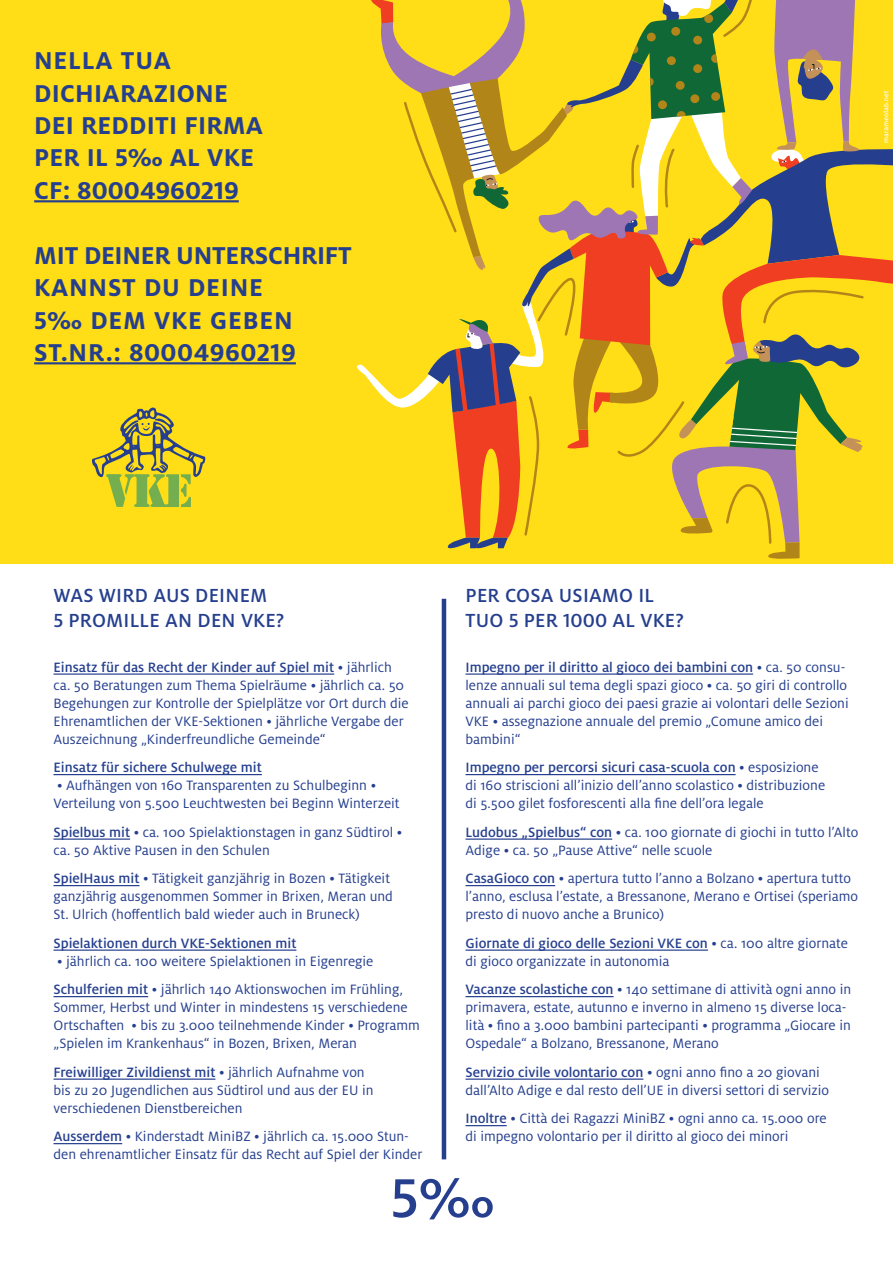
<style>
.page{position:relative;width:893px;height:1263px;background:#fff}
.page>*{position:absolute;margin:0;border:0;box-sizing:border-box;transform-origin:0 0}
.t1{font:700 27px/32.4px "Milo OT";letter-spacing:.01em;color:#253f8e}
.t2{font:500 21px/25.2px "Milo OT";letter-spacing:.01em;color:#253f8e}
.t3{font:15px/18px "Milo OT";color:#253f8e}
.t4{font:500 15px "Milo OT";color:#253f8e}
.s1{font-weight:500}
</style>
<div class="page">
<hr style="left:54px;top:673px;width:280px;height:2px;background:#253f8e">
<hr style="left:54px;top:774px;width:208px;height:1px;background:#253f8e">
<hr style="left:54px;top:838px;width:76px;height:2px;background:#253f8e">
<hr style="left:54px;top:885px;width:85px;height:1px;background:#253f8e">
<hr style="left:54px;top:949px;width:242px;height:2px;background:#253f8e">
<hr style="left:54px;top:996px;width:94px;height:1px;background:#253f8e">
<hr style="left:54px;top:1078px;width:161px;height:2px;background:#253f8e">
<hr style="left:54px;top:1143px;width:68px;height:1px;background:#253f8e">
<hr style="left:465px;top:673px;width:288px;height:2px;background:#253f8e">
<hr style="left:465px;top:774px;width:271px;height:1px;background:#253f8e">
<hr style="left:465px;top:838px;width:147px;height:2px;background:#253f8e">
<hr style="left:465px;top:885px;width:90px;height:1px;background:#253f8e">
<hr style="left:465px;top:949px;width:243px;height:2px;background:#253f8e">
<hr style="left:465px;top:996px;width:149px;height:1px;background:#253f8e">
<hr style="left:465px;top:1078px;width:178px;height:2px;background:#253f8e">
<hr style="left:465px;top:1125px;width:42px;height:1px;background:#253f8e">
<hr style="left:442px;top:599px;width:4px;height:560px;background:#253f8e">
<svg style="left:393px;top:1178px;width:100px;height:41px"></svg>
<div style="left:0;top:0;width:893px;height:563px;background:#ffdd17"></div>
<hr style="left:34px;top:200px;width:205px;height:2px;background:#253f8e">
<hr style="left:34px;top:362px;width:262px;height:2px;background:#253f8e">
<svg style="left:92px;top:407px;width:114px;height:100px"></svg>
<svg style="left:356px;top:0;width:537px;height:559px"></svg>
<h1 class="t1" style="left:34px;top:45px;width:230px">NELLA TUA<br>DICHIARAZIONE<br>DEI REDDITI FIRMA<br>PER IL 5‰ AL VKE<br>CF: 80004960219</h1>
<h1 class="t1" style="left:34px;top:239px;width:319px">MIT DEINER UNTERSCHRIFT<br>KANNST DU DEINE<br>5‰ DEM VKE GEBEN<br>ST.NR.: 80004960219</h1>
<h2 class="t2" style="left:54px;top:582px;width:232px">WAS WIRD AUS DEINEM<br>5 PROMILLE AN DEN VKE?</h2>
<p class="t3" style="left:54px;top:658px;width:357px"><span class="s1">Einsatz für das Recht der Kinder auf Spiel mit</span> • jährlich ca. 50 Beratungen zum Thema Spielräume • jährlich ca. 50<br>Begehungen zur Kontrolle der Spielplätze vor Ort durch die Ehrenamtlichen der VKE-Sektionen • jährliche Vergabe der Auszeichnung „Kinderfreundliche Gemeinde“</p>
<p class="t4" style="left:54px;top:759px;width:210px">Einsatz für sichere Schulwege mit</p>
<p class="t3" style="left:54px;top:777px;width:348px">• Aufhängen von 160 Transparenten zu Schulbeginn •<br>Verteilung von 5.500 Leuchtwesten bei Beginn Winterzeit</p>
<p class="t3" style="left:54px;top:823px;width:350px"><span class="s1">Spielbus mit</span> • ca. 100 Spielaktionstagen in ganz Südtirol • ca. 50 Aktive Pausen in den Schulen</p>
<p class="t3" style="left:54px;top:870px;width:341px"><span class="s1">SpielHaus mit</span> • Tätigkeit ganzjährig in Bozen • Tätigkeit ganzjährig ausgenommen Sommer in Brixen, Meran und<br>St. Ulrich (hoffentlich bald wieder auch in Bruneck)</p>
<p class="t4" style="left:54px;top:935px;width:244px">Spielaktionen durch VKE-Sektionen mit</p>
<p class="t3" style="left:54px;top:947px;width:351px;line-height:28.5px">• jährlich ca. 100 weitere Spielaktionen in Eigenregie<br><span class="s1">Schulferien mit</span> • jährlich 140 Aktionswochen im Frühling,</p>
<p class="t3" style="left:54px;top:999px;width:368px">Sommer, Herbst und Winter in mindestens 15 verschiedene<br>Ortschaften • bis zu 3.000 teilnehmende Kinder • Programm „Spielen im Krankenhaus“ in Bozen, Brixen, Meran</p>
<p class="t3" style="left:54px;top:1063px;width:322px"><span class="s1">Freiwilliger Zivildienst mit</span> • jährlich Aufnahme von bis zu 20 Jugendlichen aus Südtirol und aus der EU in verschiedenen Dienstbereichen</p>
<p class="t3" style="left:54px;top:1128px;width:370px"><span class="s1">Ausserdem</span> • Kinderstadt MiniBZ • jährlich ca. 15.000 Stun&shy;den ehrenamtlicher Einsatz für das Recht auf Spiel der Kinder</p>
<h2 class="t2" style="left:466px;top:582px;width:220px">PER COSA USIAMO IL<br>TUO 5 PER 1000 AL VKE?</h2>
<p class="t3" style="left:465px;top:658px;width:385px"><span class="s1">Impegno per il diritto al gioco dei bambini con</span> • ca. 50 consu&shy;lenze annuali sul tema degli spazi gioco • ca. 50 giri di controllo annuali ai parchi gioco dei paesi grazie ai volontari delle Sezioni VKE • assegnazione annuale del premio „Comune amico dei bambini“</p>
<p class="t3" style="left:465px;top:759px;width:361px"><span class="s1">Impegno per percorsi sicuri casa-scuola con</span> • esposizione di 160 striscioni all’inizio dell’anno scolastico • distribuzione di 5.500 gilet fosforescenti alla fine dell’ora legale</p>
<p class="t3" style="left:465px;top:823px;width:394px"><span class="s1">Ludobus „Spielbus“ con</span> • ca. 100 giornate di giochi in tutto l’Alto<br>Adige • ca. 50 „Pause Attive“ nelle scuole</p>
<p class="t3" style="left:465px;top:870px;width:394px"><span class="s1">CasaGioco con</span> • apertura tutto l’anno a Bolzano • apertura tutto l’anno, esclusa l’estate, a Bressanone, Merano e Ortisei (speriamo presto di nuovo anche a Brunico)</p>
<p class="t3" style="left:465px;top:934px;width:384px"><span class="s1">Giornate di gioco delle Sezioni VKE con</span> • ca. 100 altre giornate di gioco organizzate in autonomia</p>
<p class="t3" style="left:465px;top:981px;width:387px"><span class="s1">Vacanze scolastiche con</span> • 140 settimane di attività ogni anno in primavera, estate, autunno e inverno in almeno 15 diverse loca&shy;lità • fino a 3.000 bambini partecipanti • programma „Giocare in Ospedale“ a Bolzano, Bressanone, Merano</p>
<p class="t3" style="left:465px;top:1063px;width:365px"><span class="s1">Servizio civile volontario con</span> • ogni anno fino a 20 giovani dall’Alto Adige e dal resto dell’UE in diversi settori di servizio</p>
<p class="t3" style="left:465px;top:1110px;width:363px"><span class="s1">Inoltre</span> • Città dei Ragazzi MiniBZ • ogni anno ca. 15.000 ore di impegno volontario per il diritto al gioco dei minori</p>
</div>
